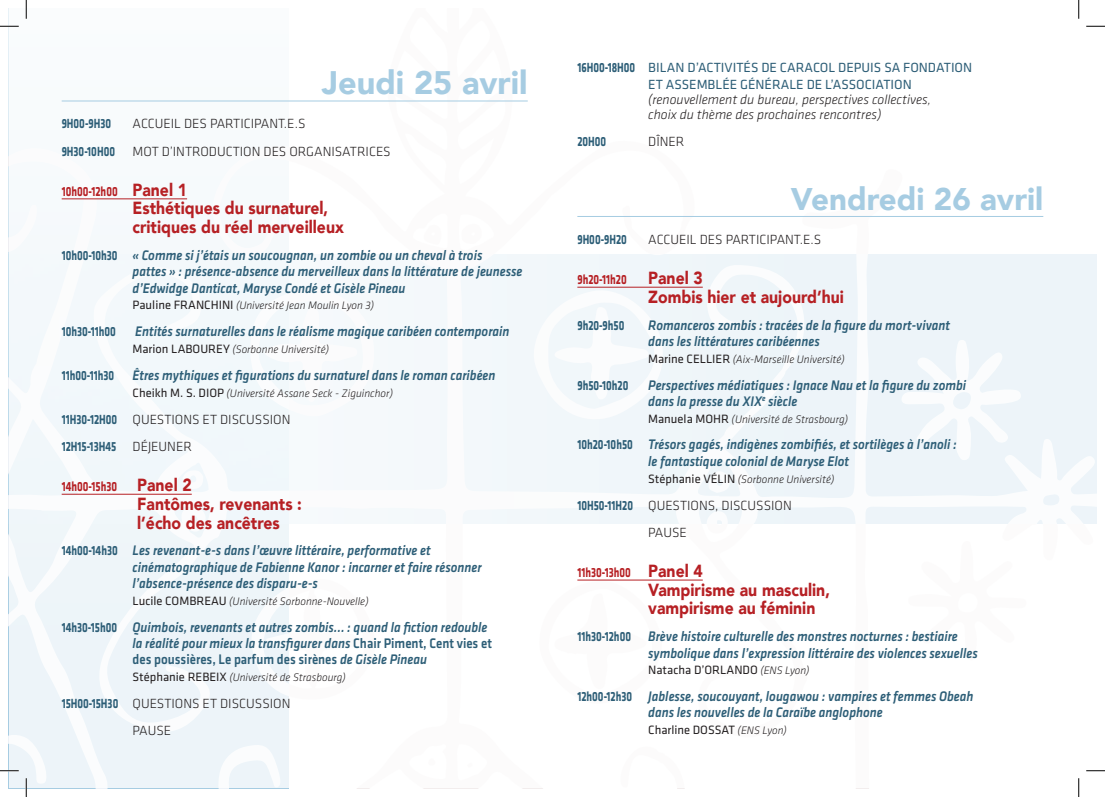
<style>
.page{position:relative;width:1105px;height:797px;background:#fff}
.page>*{position:absolute;margin:0;border:0;box-sizing:border-box;transform-origin:0 0}
.Jour{font:900 32.5px "Avenir";color:#a6cce2}
.Jour-2{font:900 31.25px "Avenir";color:#a6cce2}
.Panel{font:900 17.5px/18.8px "Avenir";color:#b62024;scale:.9 1}
.Intervention{font:italic 500 14.38px/16.2px "Klavika Basic";color:#2d5e77;scale:.9 1}
.Titre_horaire{font:300 13.75px "Klavika";color:#231f20}
.Titre_horaire-2{font:13.75px/16.5px "Klavika";color:#2d5e77}
.t1{font:italic 300 13.75px/15px "Klavika Basic";color:#231f20}
.Panel-2{font:700 13.75px "Klavika Basic";color:#b62024;scale:.75 1}
.Titre_horaire-3{font:700 13.75px "Klavika Basic";color:#2d5e77;scale:.75 1}
.Intervention-2{font:700 13.75px "Klavika Basic";color:#2d5e77;scale:.75 1}
.Nom{font:12.5px "Klavika Basic";color:#231f20}
.Nom-2{font:italic 300 11.25px "Klavika Basic";color:#231f20}
.s1{font-family:"Avenir";font-weight:900;font-size:17.5px}
.s2{font-weight:700;font-style:normal;font-size:13.75px}
.s3{font-weight:400;font-style:normal;font-size:12.5px}
.s4{font-family:"Klavika Basic";font-weight:700;color:#2d5e77}
.s5{font-family:"Klavika";font-weight:300;color:#231f20}
.s6{font-style:normal}
.s7{font-family:"Klavika Basic";font-weight:700}
.s8{font-weight:300;font-style:italic;font-size:11.25px}
</style>
<div class="page">
<div style="left:9px;top:9px;width:1087px;height:779px;background:linear-gradient(to right,#f5f9fb,#fcfdfe)"></div>
<hr style="left:62px;top:101px;width:466px;height:1px;background:#a6cce2">
<hr style="left:62px;top:198px;width:125px;height:1px;background:#b62024">
<hr style="left:62px;top:494px;width:130px;height:1px;background:#b62024">
<hr style="left:577px;top:216px;width:466px;height:1px;background:#a6cce2">
<hr style="left:577px;top:287px;width:126px;height:1px;background:#b62024">
<hr style="left:577px;top:579px;width:126px;height:1px;background:#b62024">
<svg style="left:0;top:25px;width:19px;height:2px"></svg>
<svg style="left:1086px;top:25px;width:19px;height:2px"></svg>
<svg style="left:0;top:770px;width:19px;height:1px"></svg>
<svg style="left:1086px;top:770px;width:19px;height:1px"></svg>
<svg style="left:25px;top:0;width:2px;height:19px"></svg>
<svg style="left:25px;top:778px;width:2px;height:19px"></svg>
<svg style="left:1078px;top:0;width:1px;height:19px"></svg>
<svg style="left:1078px;top:778px;width:1px;height:19px"></svg>
<p class="Jour" style="left:322px;top:55px;width:207px">Jeudi 25 avril</p>
<p class="Titre_horaire-3" style="left:62px;top:114px;width:67px">9H00-9H30</p>
<p class="Titre_horaire" style="left:133px;top:116px;width:174px">ACCUEIL DES PARTICIPANT.E.S</p>
<p class="Titre_horaire-3" style="left:62px;top:141px;width:73px">9H30-10H00</p>
<p class="Titre_horaire" style="left:133px;top:143px;width:260px">MOT D’INTRODUCTION DES ORGANISATRICES</p>
<p class="Panel-2" style="left:62px;top:181px;width:169px">10h00-12h00 <span class="s1">Panel 1</span></p>
<p class="Panel" style="left:133px;top:198px;width:236px">Esthétiques du surnaturel, critiques du réel merveilleux</p>
<p class="Intervention" style="left:133px;top:247px;width:435px;text-indent:-71px"><span class="s2">10h00-10h30</span> « Comme si j’étais un soucougnan, un zombie ou un cheval à trois<br>pattes » : présence-absence du merveilleux dans la littérature de jeunesse d’Edwidge Danticat, Maryse Condé et Gisèle Pineau</p>
<p class="Nom-2" style="left:133px;top:299px;width:243px"><span class="s3">Pauline FRANCHINI</span> (Université Jean Moulin Lyon 3)</p>
<p class="Intervention-2" style="left:62px;top:322px;width:74px">10h30-11h00</p>
<p class="Intervention" style="left:135px;top:323px;width:417px">Entités surnaturelles dans le réalisme magique caribéen contemporain</p>
<p class="Nom-2" style="left:133px;top:342px;width:198px"><span class="s3">Marion LABOUREY</span> (Sorbonne Université)</p>
<p class="Intervention-2" style="left:62px;top:365px;width:72px">11h00-11h30</p>
<p class="Intervention" style="left:133px;top:366px;width:405px">Êtres mythiques et figurations du surnaturel dans le roman caribéen</p>
<p class="Nom-2" style="left:133px;top:386px;width:262px"><span class="s3">Cheikh M. S. DIOP</span> (Université Assane Seck - Ziguinchor)</p>
<p class="Titre_horaire" style="left:62px;top:412px;width:230px"><span class="s4">11H30-12H00</span> QUESTIONS ET DISCUSSION</p>
<p class="Titre_horaire-3" style="left:62px;top:436px;width:175px">12H15-13H45 <span class="s5">DÉJEUNER</span></p>
<p class="Panel-2" style="left:62px;top:476px;width:175px">14h00-15h30 <span class="s1">Panel 2</span></p>
<p class="Panel" style="left:137px;top:494px;width:185px">Fantômes, revenants : l’écho des ancêtres</p>
<p class="Intervention" style="left:133px;top:542px;width:389px;text-indent:-71px"><span class="s2">14h00-14h30</span> Les revenant-e-s dans l’œuvre littéraire, performative et cinématographique de Fabienne Kanor : incarner et faire résonner l’absence-présence des disparu-e-s</p>
<p class="Nom-2" style="left:133px;top:594px;width:238px"><span class="s3">Lucile COMBREAU</span> (Université Sorbonne-Nouvelle)</p>
<p class="Intervention" style="left:133px;top:618px;width:401px;text-indent:-71px"><span class="s2">14h30-15h00</span> Quimbois, revenants et autres zombis... : quand la fiction redouble la réalité pour mieux la transfigurer dans <span class="s6">Chair Piment, Cent vies et des poussières, Le parfum des sirènes</span> de Gisèle Pineau</p>
<p class="Nom-2" style="left:133px;top:670px;width:215px"><span class="s3">Stéphanie REBEIX</span> (Université de Strasbourg)</p>
<p class="Titre_horaire" style="left:62px;top:696px;width:230px"><span class="s4">15H00-15H30</span> QUESTIONS ET DISCUSSION</p>
<p class="Titre_horaire" style="left:133px;top:723px;width:40px">PAUSE</p>
<p class="Titre_horaire-2" style="left:648px;top:59px;width:326px;text-indent:-71px"><span class="s7">16H00-18H00</span> BILAN D’ACTIVITÉS DE CARACOL DEPUIS SA FONDATION<br>ET ASSEMBLÉE GÉNÉRALE DE L’ASSOCIATION</p>
<p class="t1" style="left:648px;top:91px;width:284px">(renouvellement du bureau, perspectives collectives, choix du thème des prochaines rencontres)</p>
<p class="Titre_horaire-3" style="left:577px;top:131px;width:40px">20H00</p>
<p class="Titre_horaire" style="left:648px;top:134px;width:38px">DÎNER</p>
<p class="Jour-2" style="left:791px;top:172px;width:254px">Vendredi 26 avril</p>
<p class="Titre_horaire-3" style="left:577px;top:229px;width:68px">9H00-9H20</p>
<p class="Titre_horaire" style="left:648px;top:232px;width:174px">ACCUEIL DES PARTICIPANT.E.S</p>
<p class="Panel-2" style="left:577px;top:269px;width:169px">9h20-11h20 <span class="s1">Panel 3</span></p>
<p class="Panel" style="left:648px;top:287px;width:219px">Zombis hier et aujourd’hui</p>
<p class="Intervention-2" style="left:577px;top:315px;width:64px">9h20-9h50</p>
<p class="Intervention" style="left:648px;top:316px;width:337px">Romanceros zombis : tracées de la figure du mort-vivant dans les littératures caribéennes</p>
<p class="Nom-2" style="left:648px;top:352px;width:198px"><span class="s3">Marine CELLIER</span> (Aix-Marseille Université)</p>
<p class="Intervention-2" style="left:577px;top:375px;width:70px">9h50-10h20</p>
<p class="Intervention" style="left:648px;top:376px;width:355px">Perspectives médiatiques : Ignace Nau et la figure du zombi dans la presse du XIX<sup>e</sup> siècle</p>
<p class="Nom-2" style="left:648px;top:412px;width:201px"><span class="s3">Manuela MOHR</span> (Université de Strasbourg)</p>
<p class="Intervention" style="left:648px;top:436px;width:344px;text-indent:-71px"><span class="s2">10h20-10h50</span> Trésors gagés, indigènes zombifiés, et sortilèges à l’anoli : le fantastique colonial de Maryse Elot</p>
<p class="Nom-2" style="left:648px;top:472px;width:188px"><span class="s3">Stéphanie VÉLIN</span> (Sorbonne Université)</p>
<p class="Titre_horaire" style="left:577px;top:497px;width:216px"><span class="s4">10H50-11H20</span> QUESTIONS, DISCUSSION</p>
<p class="Titre_horaire" style="left:648px;top:524px;width:40px">PAUSE</p>
<p class="Panel-2" style="left:577px;top:562px;width:169px">11h30-13h00 <span class="s1">Panel 4</span></p>
<p class="Panel" style="left:648px;top:579px;width:203px">Vampirisme au masculin, vampirisme au féminin</p>
<p class="Intervention" style="left:648px;top:628px;width:368px;text-indent:-71px"><span class="s2">11h30-12h00</span> Brève histoire culturelle des monstres nocturnes : bestiaire symbolique dans l’expression littéraire des violences sexuelles</p>
<p class="Nom" style="left:648px;top:662px;width:163px">Natacha D’ORLANDO <span class="s8">(ENS Lyon)</span></p>
<p class="Intervention" style="left:648px;top:688px;width:363px;text-indent:-71px"><span class="s2">12h00-12h30</span> Jablesse, soucouyant, lougawou : vampires et femmes Obeah dans les nouvelles de la Caraïbe anglophone</p>
<p class="Nom" style="left:648px;top:722px;width:140px">Charline DOSSAT <span class="s8">(ENS Lyon)</span></p>
</div>
